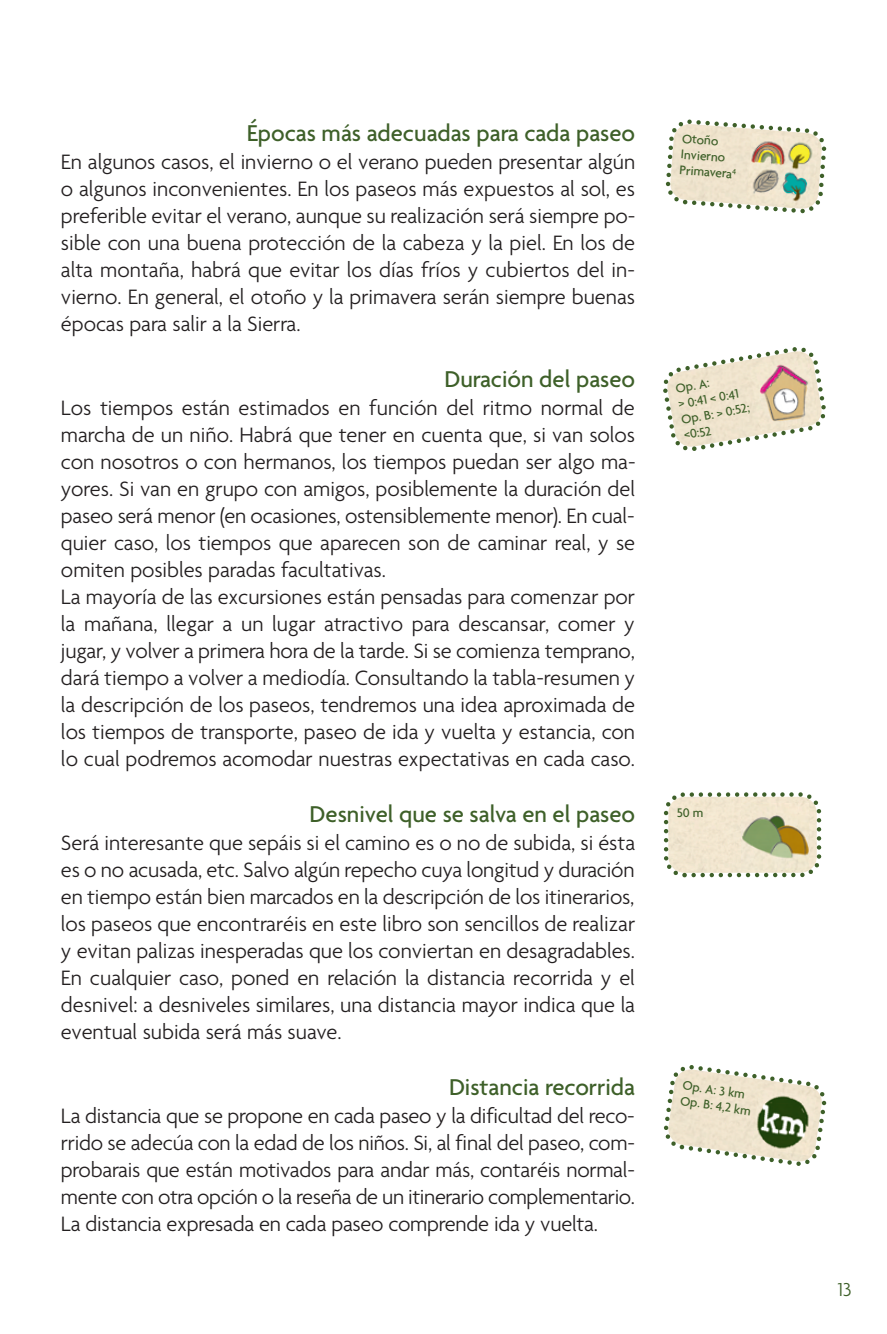
<style>
.page{position:relative;width:887px;height:1334px;background:#fff}
.page>*{position:absolute;margin:0;border:0;box-sizing:border-box;transform-origin:0 0}
.t1{font:500 24.75px "Agenda";color:#3e6029}
.t2{font:300 22.5px/27px "Agenda";color:#231f20;text-align:justify}
.t3{font:300 20.25px "Agenda";color:#3e6029}
.t4{font:500 13.5px/15.8px "Agenda";color:#3e6029}
</style>
<div class="page">
<svg style="left:665px;top:119px;width:162px;height:95px"></svg>
<img style="left:746px;top:133px;width:72px;height:74px">
<svg style="left:663px;top:347px;width:163px;height:104px"></svg>
<img style="left:749px;top:356px;width:70px;height:75px">
<svg style="left:663px;top:792px;width:159px;height:86px"></svg>
<img style="left:742px;top:803px;width:67px;height:66px">
<svg style="left:663px;top:1065px;width:164px;height:101px"></svg>
<img style="left:751px;top:1088px;width:66px;height:67px">
<p class="t1" style="left:247px;top:118px;width:390px">Épocas más adecuadas para cada paseo</p>
<p class="t2" style="left:61px;top:148px;width:576px">En algunos casos, el invierno o el verano pueden presentar algún o algunos inconvenientes. En los paseos más expuestos al sol, es preferible evitar el verano, aunque su realización será siempre po&shy;sible con una buena protección de la cabeza y la piel. En los de alta montaña, habrá que evitar los días fríos y cubiertos del in&shy;vierno. En general, el otoño y la primavera serán siempre buenas épocas para salir a la Sierra.</p>
<p class="t1" style="left:444px;top:364px;width:192px">Duración del paseo</p>
<p class="t2" style="left:61px;top:394px;width:576px;text-align:left">Los tiempos están estimados en función del ritmo normal de marcha de un niño. Habrá que tener en cuenta que, si van solos con nosotros o con hermanos, los tiempos puedan ser algo ma&shy;yores. Si van en grupo con amigos, posiblemente la duración del paseo será menor (en ocasiones, ostensiblemente menor). En cual&shy;quier caso, los tiempos que aparecen son de caminar real, y se omiten posibles paradas facultativas.<br>La mayoría de las excursiones están pensadas para comenzar por la mañana, llegar a un lugar atractivo para descansar, comer y jugar, y volver a primera hora de la tarde. Si se comienza temprano, dará tiempo a volver a mediodía. Consultando la tabla-resumen y la descripción de los paseos, tendremos una idea aproximada de los tiempos de transporte, paseo de ida y vuelta y estancia, con lo cual podremos acomodar nuestras expectativas en cada caso.</p>
<p class="t1" style="left:310px;top:799px;width:327px">Desnivel que se salva en el paseo</p>
<p class="t2" style="left:61px;top:828px;width:576px">Será interesante que sepáis si el camino es o no de subida, si ésta es o no acusada, etc. Salvo algún repecho cuya longitud y duración en tiempo están bien marcados en la descripción de los itinerarios, los paseos que encontraréis en este libro son sencillos de realizar y evitan palizas inesperadas que los conviertan en desa gradables.<br>En cualquier caso, poned en relación la distancia recorrida y el desnivel: a desniveles similares, una distancia mayor indica que la eventual subida será más suave.</p>
<p class="t1" style="left:449px;top:1071px;width:188px">Distancia recorrida</p>
<p class="t2" style="left:61px;top:1101px;width:576px">La distancia que se propone en cada paseo y la dificultad del reco&shy;rrido se adecúa con la edad de los niños. Si, al final del paseo, com&shy;probarais que están motivados para andar más, contaréis normal&shy;mente con otra opción o la reseña de un itinerario complementario.<br>La distancia expresada en cada paseo comprende ida y vuelta.</p>
<p class="t4" style="left:682px;top:130px;width:58px;rotate:4deg">Otoño<br>Invierno<br>Primavera<sup>4</sup></p>
<p class="t4" style="left:674px;top:380px;width:71px;rotate:-10deg">Op. A:<br>&gt; 0:41 &lt; 0:41<br>Op. B: &gt; 0:52; &lt;0:52</p>
<p class="t4" style="left:677px;top:804px;width:28px">50 m</p>
<p class="t4" style="left:684px;top:1076px;width:73px;rotate:8deg">Op. A: 3 km<br>Op. B: 4,2 km</p>
<p class="t3" style="left:838px;top:1277px;width:15px">13</p>
</div>
